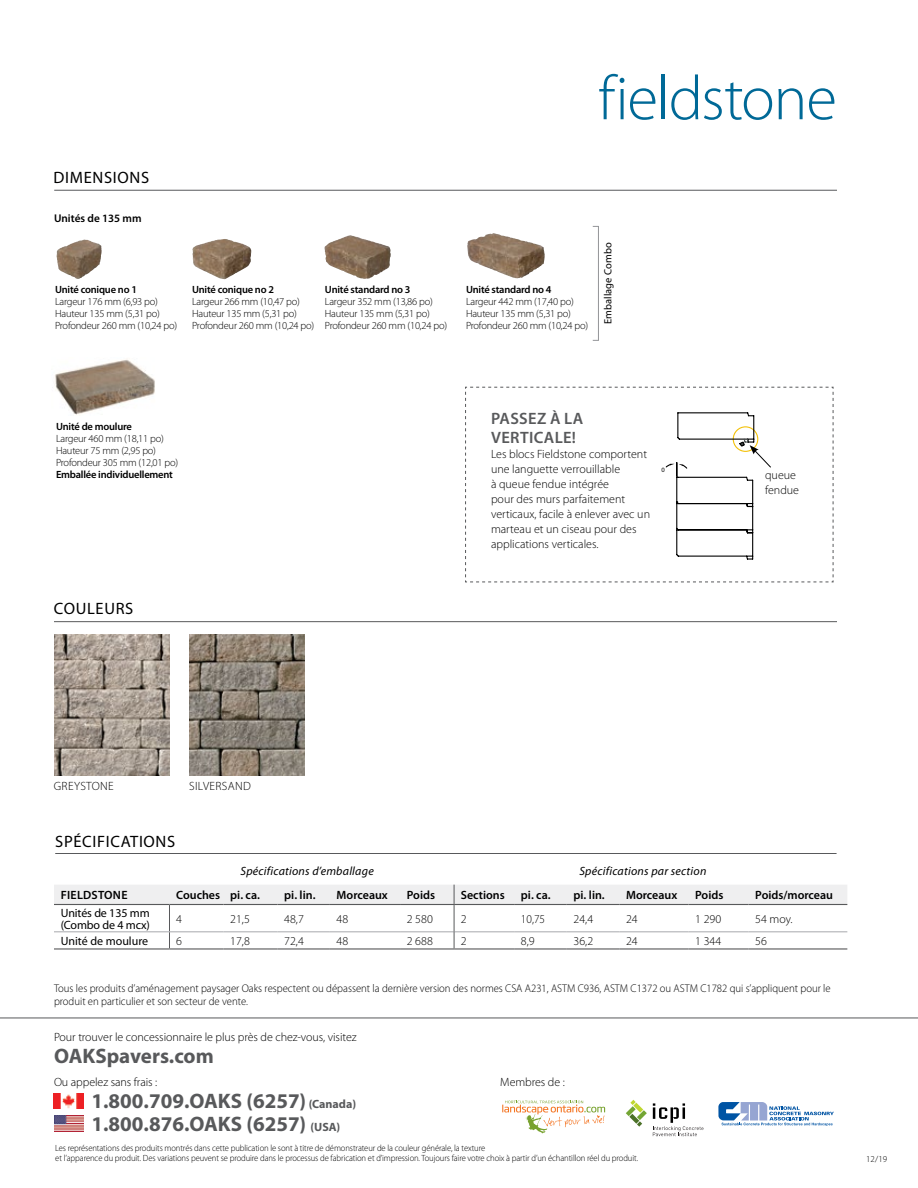
<style>
.page{position:relative;width:918px;height:1188px;background:#fff}
.page>*{position:absolute;margin:0;border:0;box-sizing:border-box;transform-origin:0 0}
.t1{font:300 63px "Myriad Pro";letter-spacing:-.02em;color:#006997}
.t2{font:700 21px/22.5px "Myriad Pro";color:#58595b}
.t3{font:16.5px "Myriad Pro";letter-spacing:.04em;color:#000}
.t4{font:600 16.5px/19.5px "Myriad Pro";letter-spacing:.02em;color:#58595b}
.t5{font:300 12px/15px "Myriad Pro";color:#000}
.t6{font:600 12px "Myriad Pro";color:#000}
.t7{font:italic 12px "Myriad Pro";letter-spacing:.02em;color:#000}
.t8{font:12px/12px "Myriad Pro";letter-spacing:-.01em;color:#000}
.t9{font:300 12px "Myriad Pro";letter-spacing:.03em;color:#000}
.t10{font:600 12px "Myriad Pro";letter-spacing:.02em;color:#000}
.t11{font:300 12px "Myriad Pro";color:#000;scale:.95 1}
.t12{font:300 11.25px/12.8px "Myriad Pro";color:#000;scale:.95 1}
.t13{font:600 11.25px "Myriad Pro";color:#000}
.t14{font:300 10.5px/12px "Myriad Pro";letter-spacing:-.02em;color:#000}
.t15{font:600 10.5px "Myriad Pro";letter-spacing:-.02em;color:#000}
.t16{font:10.5px "Myriad Pro";letter-spacing:.01em;color:#000}
.t17{font:300 9px/10.5px "Myriad Pro";letter-spacing:-.01em;color:#000;scale:.95 1}
.t18{font:300 9px "Myriad Pro";letter-spacing:-.01em;color:#000}
.t19{font:6.6px "Myriad Pro";color:#000}
.s1{font-size:12px}
</style>
<div class="page">
<img style="left:189px;top:635px;width:116px;height:141px">
<img style="left:54px;top:635px;width:116px;height:141px">
<hr style="left:54px;top:190px;width:783px;height:1px;background:#58595b">
<hr style="left:54px;top:621px;width:783px;height:1px;background:#58595b">
<hr style="left:55px;top:853px;width:782px;height:1px;background:#58595b">
<img style="left:325px;top:235px;width:25px;height:35px">
<img style="left:192px;top:239px;width:33px;height:26px">
<img style="left:57px;top:240px;width:27px;height:22px">
<img style="left:55px;top:359px;width:100px;height:56px">
<img style="left:467px;top:233px;width:26px;height:29px">
<hr style="left:54px;top:948px;width:115px;height:2px;background:#58595b">
<hr style="left:169px;top:948px;width:54px;height:2px;background:#58595b">
<hr style="left:223px;top:948px;width:54px;height:2px;background:#58595b">
<hr style="left:277px;top:948px;width:53px;height:2px;background:#58595b">
<hr style="left:330px;top:948px;width:70px;height:2px;background:#58595b">
<hr style="left:400px;top:948px;width:54px;height:2px;background:#58595b">
<hr style="left:454px;top:948px;width:60px;height:2px;background:#58595b">
<hr style="left:514px;top:948px;width:53px;height:2px;background:#58595b">
<hr style="left:567px;top:948px;width:52px;height:2px;background:#58595b">
<hr style="left:619px;top:948px;width:69px;height:2px;background:#58595b">
<hr style="left:688px;top:948px;width:61px;height:2px;background:#58595b">
<hr style="left:749px;top:948px;width:98px;height:2px;background:#58595b">
<svg style="left:54px;top:885px;width:793px;height:64px"></svg>
<hr style="left:54px;top:904px;width:115px;height:1px;background:#58595b">
<hr style="left:169px;top:904px;width:54px;height:1px;background:#58595b">
<hr style="left:223px;top:904px;width:54px;height:1px;background:#58595b">
<hr style="left:277px;top:904px;width:53px;height:1px;background:#58595b">
<hr style="left:330px;top:904px;width:70px;height:1px;background:#58595b">
<hr style="left:400px;top:904px;width:54px;height:1px;background:#58595b">
<hr style="left:454px;top:904px;width:60px;height:1px;background:#58595b">
<hr style="left:514px;top:904px;width:53px;height:1px;background:#58595b">
<hr style="left:567px;top:904px;width:52px;height:1px;background:#58595b">
<hr style="left:619px;top:904px;width:69px;height:1px;background:#58595b">
<hr style="left:688px;top:904px;width:61px;height:1px;background:#58595b">
<hr style="left:749px;top:904px;width:98px;height:1px;background:#58595b">
<svg style="left:465px;top:387px;width:369px;height:196px"></svg>
<hr style="left:598px;top:226px;width:1px;height:115px;background:#939598">
<hr style="left:0;top:1018px;width:918px;height:1px;background:#58595b">
<img style="left:54px;top:1094px;width:29px;height:15px">
<img style="left:54px;top:1116px;width:30px;height:15px">
<svg style="left:502px;top:1101px;width:103px;height:32px"></svg>
<svg style="left:626px;top:1100px;width:21px;height:27px"></svg>
<svg style="left:653px;top:1103px;width:50px;height:33px"></svg>
<svg style="left:718px;top:1102px;width:116px;height:24px"></svg>
<h1 class="t1" style="left:598px;top:64px;width:240px">fieldstone</h1>
<h3 class="t3" style="left:54px;top:168px;width:97px">DIMENSIONS</h3>
<p class="t13" style="left:54px;top:212px;width:89px">Unités de 135 mm</p>
<p class="t15" style="left:55px;top:284px;width:83px">Unité conique no 1</p>
<p class="t14" style="left:55px;top:296px;width:124px">Largeur 176 mm (6,93 po)<br>Hauteur 135 mm (5,31 po)<br>Profondeur 260 mm (10,24 po)</p>
<p class="t15" style="left:192px;top:284px;width:83px">Unité conique no 2</p>
<p class="t14" style="left:192px;top:296px;width:124px">Largeur 266 mm (10,47 po)<br>Hauteur 135 mm (5,31 po)<br>Profondeur 260 mm (10,24 po)</p>
<p class="t15" style="left:325px;top:284px;width:87px">Unité standard no 3</p>
<p class="t14" style="left:325px;top:296px;width:124px">Largeur 352 mm (13,86 po)<br>Hauteur 135 mm (5,31 po)<br>Profondeur 260 mm (10,24 po)</p>
<p class="t15" style="left:466px;top:284px;width:87px">Unité standard no 4</p>
<p class="t14" style="left:466px;top:296px;width:124px">Largeur 442 mm (17,40 po)<br>Hauteur 135 mm (5,31 po)<br>Profondeur 260 mm (10,24 po)</p>
<p class="t16" style="left:602px;top:324px;width:84px;rotate:-90deg">Emballage Combo</p>
<p class="t15" style="left:56px;top:420px;width:77px">Unité de moulure</p>
<p class="t14" style="left:56px;top:432px;width:124px">Largeur 460 mm (18,11 po)<br>Hauteur 75 mm (2,95 po)<br>Profondeur 305 mm (12,01 po)</p>
<p class="t15" style="left:56px;top:468px;width:118px">Emballée individuellement</p>
<h3 class="t3" style="left:54px;top:600px;width:81px">COULEURS</h3>
<h3 class="t4" style="left:491px;top:409px;width:94px">PASSEZ À LA<br>VERTICALE!</h3>
<p class="t5" style="left:491px;top:447px;width:161px">Les blocs Fieldstone comportent une languette verrouillable<br>à queue fendue intégrée<br>pour des murs parfaitement verticaux, facile à enlever avec un marteau et un ciseau pour des applications verticales.</p>
<p class="t19" style="left:662px;top:466px;width:5px">0</p>
<p class="t5" style="left:765px;top:468px;width:35px">queue fendue</p>
<p class="t9" style="left:54px;top:779px;width:62px">GREYSTONE</p>
<p class="t9" style="left:189px;top:779px;width:63px">SILVERSAND</p>
<h3 class="t3" style="left:55px;top:833px;width:122px">SPÉCIFICATIONS</h3>
<p class="t7" style="left:241px;top:864px;width:135px">Spécifications d’emballage</p>
<p class="t7" style="left:579px;top:864px;width:129px">Spécifications par section</p>
<p class="t10" style="left:61px;top:888px;width:68px">FIELDSTONE</p>
<p class="t6" style="left:176px;top:888px;width:85px">Couches pi. ca.</p>
<p class="t6" style="left:284px;top:888px;width:33px">pi. lin.</p>
<p class="t6" style="left:337px;top:888px;width:53px">Morceaux</p>
<p class="t6" style="left:407px;top:888px;width:30px">Poids</p>
<p class="t6" style="left:461px;top:888px;width:45px">Sections</p>
<p class="t6" style="left:521px;top:888px;width:31px">pi. ca.</p>
<p class="t6" style="left:574px;top:888px;width:33px">pi. lin.</p>
<p class="t6" style="left:626px;top:888px;width:53px">Morceaux</p>
<p class="t6" style="left:695px;top:888px;width:30px">Poids</p>
<p class="t6" style="left:755px;top:888px;width:79px">Poids/morceau</p>
<p class="t8" style="left:61px;top:907px;width:91px">Unités de 135 mm (Combo de 4 mcx)</p>
<p class="t5" style="left:176px;top:911px;width:7px">4</p>
<p class="t5" style="left:230px;top:911px;width:21px">21,5</p>
<p class="t5" style="left:284px;top:911px;width:21px">48,7</p>
<p class="t5" style="left:337px;top:911px;width:13px">48</p>
<p class="t5" style="left:407px;top:911px;width:28px">2 580</p>
<p class="t5" style="left:461px;top:911px;width:7px">2</p>
<p class="t11" style="left:521px;top:912px;width:27px">10,75</p>
<p class="t5" style="left:574px;top:911px;width:21px">24,4</p>
<p class="t5" style="left:626px;top:911px;width:13px">24</p>
<p class="t5" style="left:695px;top:911px;width:28px">1 290</p>
<p class="t5" style="left:755px;top:911px;width:39px">54 moy.</p>
<p class="t8" style="left:61px;top:935px;width:89px">Unité de moulure</p>
<p class="t5" style="left:176px;top:933px;width:7px">6</p>
<p class="t5" style="left:230px;top:933px;width:21px">17,8</p>
<p class="t5" style="left:284px;top:933px;width:21px">72,4</p>
<p class="t5" style="left:337px;top:933px;width:13px">48</p>
<p class="t5" style="left:407px;top:933px;width:28px">2 688</p>
<p class="t5" style="left:461px;top:933px;width:7px">2</p>
<p class="t5" style="left:521px;top:933px;width:15px">8,9</p>
<p class="t5" style="left:574px;top:933px;width:21px">36,2</p>
<p class="t5" style="left:626px;top:933px;width:13px">24</p>
<p class="t5" style="left:695px;top:933px;width:28px">1 344</p>
<p class="t5" style="left:755px;top:933px;width:13px">56</p>
<p class="t12" style="left:54px;top:982px;width:819px">Tous les produits d’aménagement paysager Oaks respectent ou dépassent la dernière version des normes CSA A231, ASTM C936, ASTM C1372 ou ASTM C1782 qui s’appliquent pour le produit en particulier et son secteur de vente.</p>
<p class="t5" style="left:54px;top:1029px;width:304px">Pour trouver le concessionnaire le plus près de chez-vous, visitez</p>
<h2 class="t2" style="left:54px;top:1045px;width:161px">OAKSpavers.com</h2>
<p class="t5" style="left:54px;top:1074px;width:105px">Ou appelez sans frais :</p>
<h2 class="t2" style="left:92px;top:1090px;width:266px">1.800.709.OAKS (6257) <span class="s1">(Canada)<br></span>1.800.876.OAKS (6257) <span class="s1">(USA)</span></h2>
<p class="t17" style="left:55px;top:1143px;width:615px">Les représentations des produits montrés dans cette publication le sont à titre de démonstrateur de la couleur générale, la texture<br>et l’apparence du produit. Des variations peuvent se produire dans le processus de fabrication et d’impression. Toujours faire votre choix à partir d’un échantillon réel du produit.</p>
<p class="t18" style="left:866px;top:1154px;width:23px">12/19</p>
<p class="t5" style="left:500px;top:1074px;width:66px">Membres de :</p>
</div>
